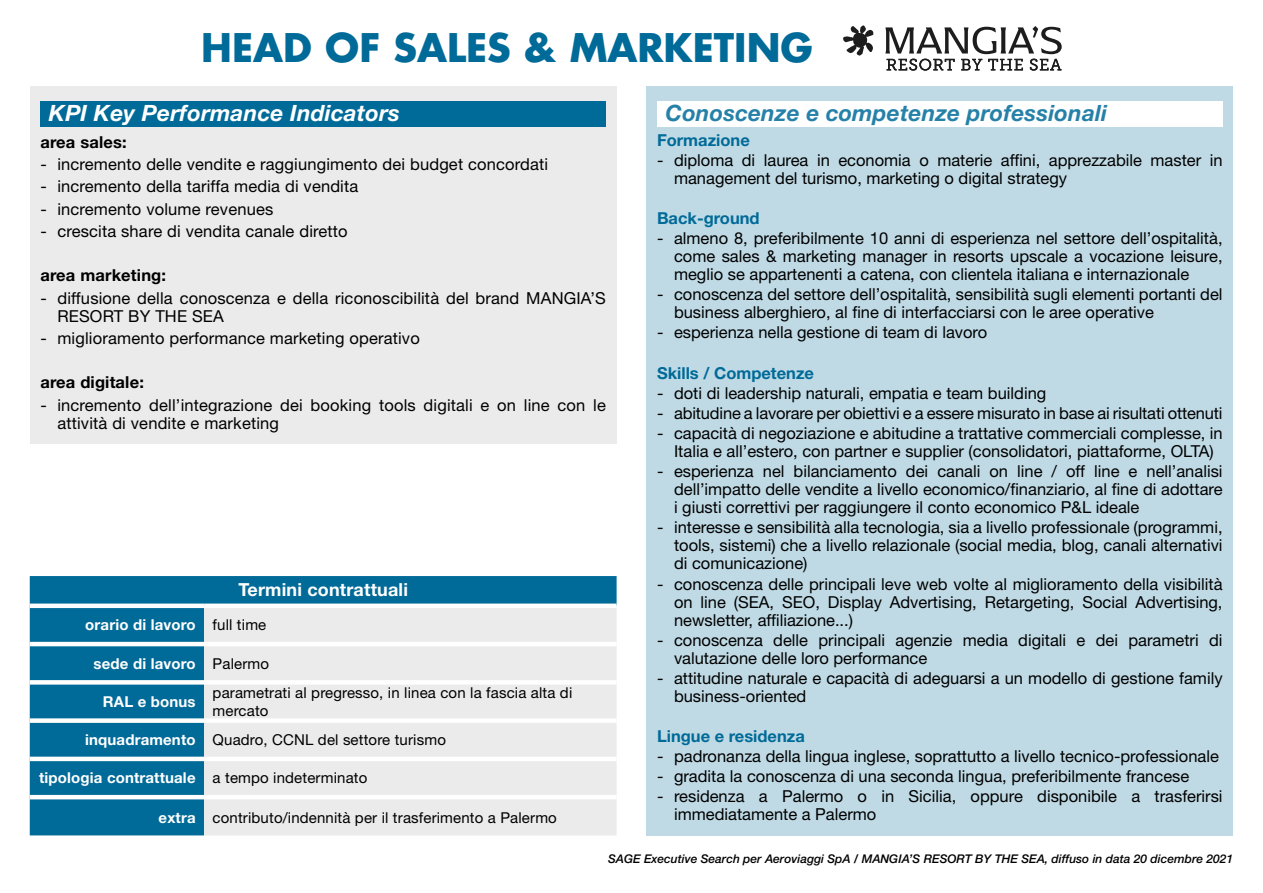
<style>
.page{position:relative;width:1263px;height:893px;background:#fff}
.page>*{position:absolute;margin:0;border:0;box-sizing:border-box;transform-origin:0 0}
.t1{font:700 38.4px "Futura Std";color:#006a98}
.t2{font:italic 700 22.5px "Helvetica Neue LT Std";letter-spacing:.01em;color:#2681a8}
.t3{font:italic 700 22.5px "Helvetica Neue LT Std";letter-spacing:.01em;color:#fff}
.t4{font:700 18px "Helvetica Neue LT Std";letter-spacing:.01em;color:#fff}
.t5{font:16.5px/18px "Helvetica Neue LT Std";color:#000}
.t6{font:700 16.5px "Helvetica Neue LT Std";color:#006a98}
.t7{font:700 16.5px "Helvetica Neue LT Std";letter-spacing:.01em;color:#000}
.t8{font:15px/18px "Helvetica Neue LT Std";letter-spacing:.01em;color:#000}
.t9{font:700 15px "Helvetica Neue LT Std";letter-spacing:.01em;color:#fff}
.t10{font:italic 500 12px "Helvetica Neue LT Std";color:#000}
.s1{font-weight:400;color:#000}
.s2{font-weight:700;color:#fff}
</style>
<div class="page">
<div style="left:30px;top:86px;width:587px;height:357px;background:#ebebeb"></div>
<div style="left:40px;top:101px;width:566px;height:26px;background:#006a98"></div>
<div style="left:646px;top:86px;width:587px;height:749px;background:#bfdae5"></div>
<div style="left:657px;top:101px;width:565px;height:26px;background:#fff"></div>
<div style="left:30px;top:576px;width:587px;height:259px;background:#006a98"></div>
<div style="left:204px;top:608px;width:413px;height:227px;background:#ebebeb"></div>
<hr style="left:30px;top:604px;width:174px;height:4px;background:#fff">
<hr style="left:204px;top:604px;width:413px;height:4px;background:#fff">
<hr style="left:30px;top:642px;width:174px;height:4px;background:#fff">
<hr style="left:204px;top:642px;width:413px;height:4px;background:#fff">
<div style="left:30px;top:680px;width:174px;height:5px;background:#fff"></div>
<div style="left:204px;top:680px;width:413px;height:5px;background:#fff"></div>
<div style="left:30px;top:718px;width:174px;height:5px;background:#fff"></div>
<div style="left:204px;top:718px;width:413px;height:5px;background:#fff"></div>
<hr style="left:30px;top:757px;width:174px;height:4px;background:#fff">
<hr style="left:204px;top:757px;width:413px;height:4px;background:#fff">
<hr style="left:30px;top:795px;width:174px;height:4px;background:#fff">
<hr style="left:204px;top:795px;width:413px;height:4px;background:#fff">
<svg style="left:843px;top:26px;width:30px;height:30px"></svg>
<svg style="left:885px;top:26px;width:177px;height:45px"></svg>
<h1 class="t1" style="left:201px;top:22px;width:613px">HEAD OF SALES &amp; MARKETING</h1>
<h2 class="t3" style="left:49px;top:99px;width:352px">KPI Key Performance Indicators</h2>
<p class="t7" style="left:40px;top:132px;width:88px">area sales:</p>
<p class="t5" style="left:40px;top:155px;width:509px">- incremento delle vendite e raggiungimento dei budget concordati</p>
<p class="t5" style="left:40px;top:177px;width:319px">- incremento della tariffa media di vendita</p>
<p class="t5" style="left:40px;top:199px;width:234px">- incremento volume revenues</p>
<p class="t5" style="left:40px;top:222px;width:309px">- crescita share di vendita canale diretto</p>
<p class="t7" style="left:40px;top:265px;width:127px">area marketing:</p>
<p class="t5" style="left:57px;top:288px;width:550px;text-indent:-17px">- diffusione della conoscenza e della riconoscibilità del brand MANGIA’S<br>RESORT BY THE SEA</p>
<p class="t5" style="left:40px;top:329px;width:381px">- miglioramento performance marketing operativo</p>
<p class="t7" style="left:40px;top:372px;width:105px">area digitale:</p>
<p class="t5" style="left:57px;top:396px;width:550px;text-indent:-17px">- incremento dell’integrazione dei booking tools digitali e on line con le attività di vendite e marketing</p>
<p class="t4" style="left:238px;top:579px;width:171px">Termini contrattuali</p>
<p class="t9" style="left:85px;top:616px;width:183px">orario di lavoro <span class="s1">full time</span></p>
<p class="t9" style="left:94px;top:654px;width:177px">sede di lavoro <span class="s1">Palermo</span></p>
<p class="t9" style="left:103px;top:692px;width:94px">RAL e bonus</p>
<p class="t8" style="left:213px;top:683px;width:361px">parametrati al pregresso, in linea con la fascia alta di mercato</p>
<p class="t8" style="left:85px;top:731px;width:362px"><span class="s2">inquadramento</span> Quadro, CCNL del settore turismo</p>
<p class="t9" style="left:39px;top:769px;width:330px">tipologia contrattuale <span class="s1">a tempo indeterminato</span></p>
<p class="t8" style="left:159px;top:808px;width:400px"><span class="s2">extra</span> contributo/indennità per il trasferimento a Palermo</p>
<h2 class="t2" style="left:665px;top:99px;width:443px">Conoscenze e competenze professionali</h2>
<p class="t6" style="left:657px;top:130px;width:94px">Formazione</p>
<p class="t5" style="left:674px;top:151px;width:550px;text-indent:-17px">- diploma di laurea in economia o materie affini, apprezzabile master in management del turismo, marketing o digital strategy</p>
<p class="t6" style="left:657px;top:208px;width:104px">Back-ground</p>
<p class="t5" style="left:674px;top:229px;width:550px;text-align:justify;text-indent:-17px">- almeno 8, preferibilmente 10 anni di esperienza nel settore dell’ospitalità, come sales &amp; marketing manager in resorts upscale a vocazione leisure, meglio se appartenenti a catena, con clientela italiana e internazionale</p>
<p class="t5" style="left:674px;top:285px;width:550px;text-indent:-17px">- conoscenza del settore dell’ospitalità, sensibilità sugli elementi portanti del business alberghiero, al fine di interfacciarsi con le aree operative</p>
<p class="t5" style="left:657px;top:323px;width:332px">- esperienza nella gestione di team di lavoro</p>
<p class="t6" style="left:657px;top:363px;width:159px">Skills / Competenze</p>
<p class="t5" style="left:657px;top:384px;width:391px">- doti di leadership naturali, empatia e team building</p>
<p class="t5" style="left:657px;top:404px;width:567px">- abitudine a lavorare per obiettivi e a essere misurato in base ai risultati ottenuti</p>
<p class="t5" style="left:657px;top:424px;width:567px;text-align:center">- capacità di negoziazione e abitudine a trattative commerciali complesse, in<br>Italia e all’estero, con partner e supplier (consolidatori, piattaforme, OLTA)</p>
<p class="t5" style="left:674px;top:462px;width:550px;text-align:justify;text-indent:-17px">- esperienza nel bilanciamento dei canali on line / off line e nell’analisi dell’impatto delle vendite a livello economico/finanziario, al fine di adottare i giusti correttivi per raggiungere il conto economico P&amp;L ideale</p>
<p class="t5" style="left:674px;top:518px;width:550px;text-align:justify;text-indent:-17px">- interesse e sensibilità alla tecnologia, sia a livello professionale (programmi, tools, sistemi) che a livello relazionale (social media, blog, canali alternativi di comunicazione)</p>
<p class="t5" style="left:674px;top:574px;width:550px;text-align:justify;text-indent:-17px">- conoscenza delle principali leve web volte al miglioramento della visibilità on line (SEA, SEO, Display Advertising, Retargeting, Social Advertising, newsletter, affiliazione...)</p>
<p class="t5" style="left:674px;top:631px;width:550px;text-indent:-17px">- conoscenza delle principali agenzie media digitali e dei parametri di valutazione delle loro performance</p>
<p class="t5" style="left:674px;top:669px;width:550px;text-indent:-17px">- attitudine naturale e capacità di adeguarsi a un modello di gestione family business-oriented</p>
<p class="t6" style="left:657px;top:726px;width:149px">Lingue e residenza</p>
<p class="t5" style="left:657px;top:747px;width:563px">- padronanza della lingua inglese, soprattutto a livello tecnico-professionale</p>
<p class="t5" style="left:657px;top:767px;width:534px">- gradita la conoscenza di una seconda lingua, preferibilmente francese</p>
<p class="t5" style="left:674px;top:787px;width:550px;text-indent:-17px">- residenza a Palermo o in Sicilia, oppure disponibile a trasferirsi immediatamente a Palermo</p>
<p class="t10" style="left:608px;top:852px;width:627px">SAGE Executive Search per Aeroviaggi SpA / MANGIA’S RESORT BY THE SEA, diffuso in data 20 dicembre 2021</p>
</div>
